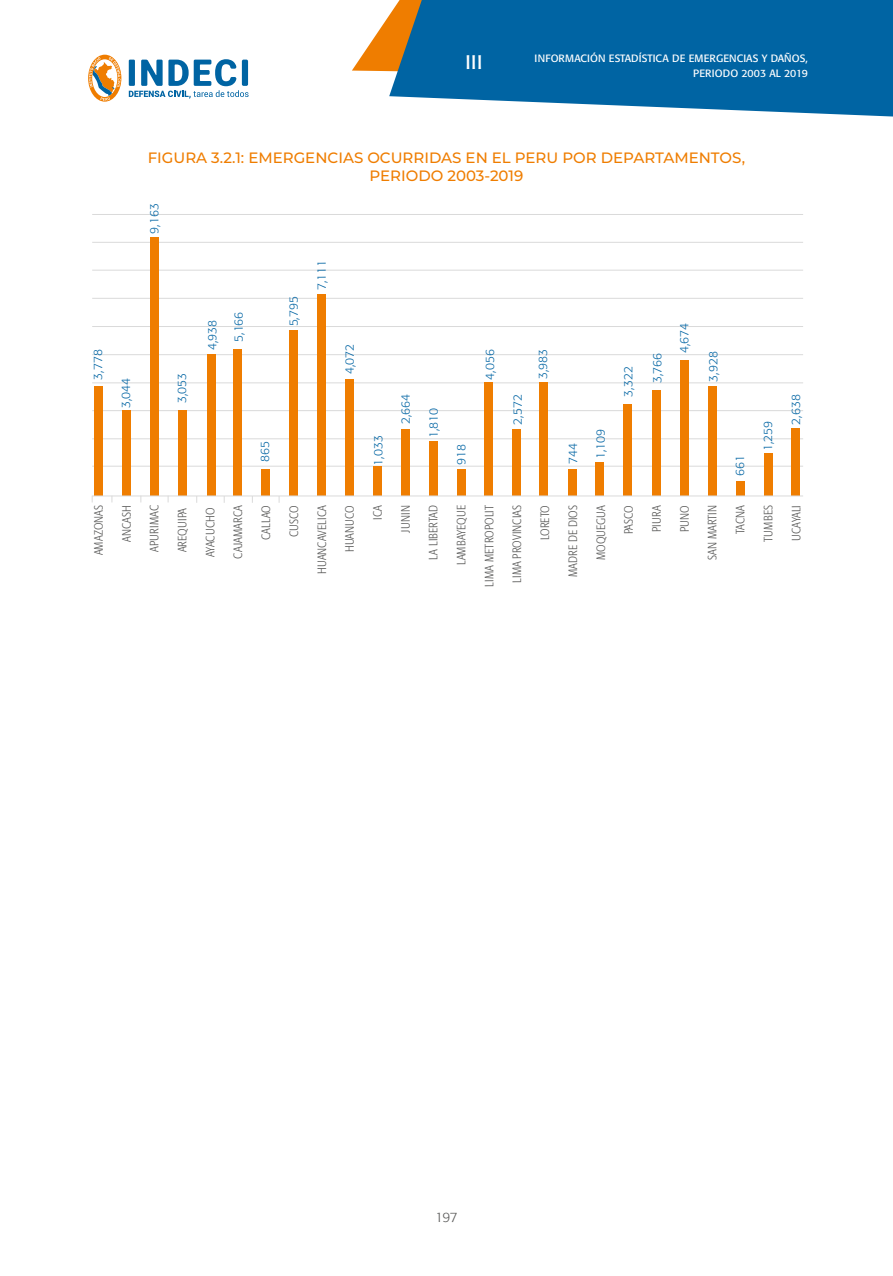
<style>
.page{position:relative;width:893px;height:1276px;background:#fff}
.page>*{position:absolute;margin:0;border:0;box-sizing:border-box;transform-origin:0 0}
.t1{font:19.5px "Formata";color:#fff}
.t2{font:500 15px/18px "Montserrat";color:#ef7d00;text-align:center}
.t3{font:300 13.5px "Formata";color:#575756}
.t4{font:300 condensed 12px "Formata";letter-spacing:.01em;color:#575756}
.t5{font:300 12px "Formata";color:#0064a3}
.t6{font:10.5px/15px "Formata";letter-spacing:.01em;color:#fff;text-align:right}
</style>
<div class="page">
<svg style="left:352px;top:16px;width:37px;height:56px"></svg>
<svg style="left:389px;top:0;width:504px;height:117px;background:#2174a7"></svg>
<svg style="left:129px;top:59px;width:120px;height:40px"></svg>
<svg style="left:88px;top:54px;width:34px;height:48px"></svg>
<svg style="left:88px;top:55px;width:33px;height:47px"></svg>
<hr style="left:92px;top:214px;width:711px;height:1px;background:#dadada">
<hr style="left:92px;top:242px;width:711px;height:1px;background:#dadada">
<hr style="left:92px;top:270px;width:711px;height:1px;background:#dadada">
<hr style="left:92px;top:298px;width:711px;height:1px;background:#dadada">
<hr style="left:92px;top:326px;width:711px;height:1px;background:#dadada">
<hr style="left:92px;top:354px;width:711px;height:1px;background:#dadada">
<hr style="left:92px;top:382px;width:711px;height:1px;background:#dadada">
<hr style="left:92px;top:410px;width:711px;height:1px;background:#dadada">
<hr style="left:92px;top:438px;width:711px;height:1px;background:#dadada">
<hr style="left:92px;top:466px;width:711px;height:1px;background:#dadada">
<div style="left:94px;top:386px;width:8px;height:110px;background:#ef7d00"></div>
<div style="left:122px;top:411px;width:8px;height:85px;background:#ef7d00"></div>
<div style="left:150px;top:238px;width:8px;height:258px;background:#ef7d00"></div>
<div style="left:178px;top:411px;width:8px;height:85px;background:#ef7d00"></div>
<div style="left:207px;top:355px;width:8px;height:141px;background:#ef7d00"></div>
<div style="left:234px;top:349px;width:8px;height:147px;background:#ef7d00"></div>
<div style="left:262px;top:469px;width:8px;height:27px;background:#ef7d00"></div>
<div style="left:289px;top:330px;width:9px;height:166px;background:#ef7d00"></div>
<div style="left:317px;top:294px;width:9px;height:202px;background:#ef7d00"></div>
<div style="left:345px;top:380px;width:9px;height:116px;background:#ef7d00"></div>
<div style="left:373px;top:466px;width:9px;height:30px;background:#ef7d00"></div>
<div style="left:401px;top:429px;width:9px;height:67px;background:#ef7d00"></div>
<div style="left:429px;top:441px;width:8px;height:55px;background:#ef7d00"></div>
<div style="left:485px;top:383px;width:8px;height:113px;background:#ef7d00"></div>
<div style="left:513px;top:429px;width:8px;height:67px;background:#ef7d00"></div>
<div style="left:540px;top:383px;width:8px;height:113px;background:#ef7d00"></div>
<div style="left:595px;top:463px;width:8px;height:33px;background:#ef7d00"></div>
<div style="left:652px;top:390px;width:9px;height:106px;background:#ef7d00"></div>
<div style="left:708px;top:386px;width:8px;height:110px;background:#ef7d00"></div>
<div style="left:764px;top:453px;width:8px;height:43px;background:#ef7d00"></div>
<div style="left:736px;top:481px;width:8px;height:15px;background:#ef7d00"></div>
<div style="left:792px;top:428px;width:8px;height:68px;background:#ef7d00"></div>
<div style="left:680px;top:360px;width:8px;height:136px;background:#ef7d00"></div>
<div style="left:624px;top:404px;width:8px;height:92px;background:#ef7d00"></div>
<div style="left:568px;top:469px;width:9px;height:27px;background:#ef7d00"></div>
<div style="left:457px;top:469px;width:8px;height:27px;background:#ef7d00"></div>
<hr style="left:92px;top:495px;width:711px;height:1px;background:#dadada">
<h1 class="t1" style="left:465px;top:50px;width:19px">III</h1>
<p class="t6" style="left:535px;top:50px;width:275px">INFORMACIÓN ESTADÍSTICA DE EMERGENCIAS Y DAÑOS,<br>PERIODO 2003 AL 2019</p>
<p class="t2" style="left:148px;top:148px;width:599px">FIGURA 3.2.1: EMERGENCIAS OCURRIDAS EN EL PERU POR DEPARTAMENTOS,<br>PERIODO 2003-2019</p>
<p class="t5" style="left:147px;top:234px;width:32px;rotate:-90deg">9,163</p>
<p class="t5" style="left:91px;top:380px;width:32px;rotate:-90deg">3,778</p>
<p class="t5" style="left:119px;top:408px;width:32px;rotate:-90deg">3,044</p>
<p class="t5" style="left:175px;top:403px;width:32px;rotate:-90deg">3,053</p>
<p class="t5" style="left:205px;top:350px;width:32px;rotate:-90deg">4,938</p>
<p class="t5" style="left:232px;top:342px;width:32px;rotate:-90deg">5,166</p>
<p class="t5" style="left:258px;top:462px;width:22px;rotate:-90deg">865</p>
<p class="t5" style="left:287px;top:326px;width:32px;rotate:-90deg">5,795</p>
<p class="t5" style="left:314px;top:290px;width:32px;rotate:-90deg">7,111</p>
<p class="t5" style="left:342px;top:374px;width:32px;rotate:-90deg">4,072</p>
<p class="t5" style="left:371px;top:465px;width:32px;rotate:-90deg">1,033</p>
<p class="t5" style="left:399px;top:424px;width:32px;rotate:-90deg">2,664</p>
<p class="t5" style="left:426px;top:438px;width:32px;rotate:-90deg">1,810</p>
<p class="t5" style="left:454px;top:465px;width:22px;rotate:-90deg">918</p>
<p class="t5" style="left:483px;top:380px;width:32px;rotate:-90deg">4,056</p>
<p class="t5" style="left:510px;top:424px;width:32px;rotate:-90deg">2,572</p>
<p class="t5" style="left:536px;top:379px;width:32px;rotate:-90deg">3,983</p>
<p class="t5" style="left:566px;top:464px;width:22px;rotate:-90deg">744</p>
<p class="t5" style="left:593px;top:459px;width:32px;rotate:-90deg">1,109</p>
<p class="t5" style="left:621px;top:397px;width:32px;rotate:-90deg">3,322</p>
<p class="t5" style="left:650px;top:383px;width:32px;rotate:-90deg">3,766</p>
<p class="t5" style="left:677px;top:353px;width:32px;rotate:-90deg">4,674</p>
<p class="t5" style="left:706px;top:381px;width:32px;rotate:-90deg">3,928</p>
<p class="t5" style="left:733px;top:476px;width:22px;rotate:-90deg">661</p>
<p class="t5" style="left:761px;top:451px;width:32px;rotate:-90deg">1,259</p>
<p class="t5" style="left:789px;top:424px;width:32px;rotate:-90deg">2,638</p>
<p class="t4" style="left:92px;top:555px;width:52px;rotate:-90deg">AMAZONAS</p>
<p class="t4" style="left:120px;top:542px;width:38px;rotate:-90deg">ANCASH</p>
<p class="t4" style="left:147px;top:552px;width:48px;rotate:-90deg">APURIMAC</p>
<p class="t4" style="left:175px;top:552px;width:46px;rotate:-90deg">AREQUIPA</p>
<p class="t4" style="left:203px;top:557px;width:50px;rotate:-90deg">AYACUCHO</p>
<p class="t4" style="left:231px;top:559px;width:55px;rotate:-90deg">CAJAMARCA</p>
<p class="t4" style="left:259px;top:540px;width:37px;rotate:-90deg">CALLAO</p>
<p class="t4" style="left:287px;top:537px;width:33px;rotate:-90deg">CUSCO</p>
<p class="t4" style="left:315px;top:574px;width:70px;rotate:-90deg">HUANCAVELICA</p>
<p class="t4" style="left:343px;top:552px;width:49px;rotate:-90deg">HUANUCO</p>
<p class="t4" style="left:371px;top:520px;width:16px;rotate:-90deg">ICA</p>
<p class="t4" style="left:399px;top:532px;width:29px;rotate:-90deg">JUNIN</p>
<p class="t4" style="left:426px;top:560px;width:56px;rotate:-90deg">LA LIBERTAD</p>
<p class="t4" style="left:454px;top:565px;width:62px;rotate:-90deg">LAMBAYEQUE</p>
<p class="t4" style="left:482px;top:586px;width:83px;rotate:-90deg">LIMA METROPOLIT</p>
<p class="t4" style="left:510px;top:583px;width:79px;rotate:-90deg">LIMA PROVINCIAS</p>
<p class="t4" style="left:538px;top:540px;width:37px;rotate:-90deg">LORETO</p>
<p class="t4" style="left:566px;top:577px;width:73px;rotate:-90deg">MADRE DE DIOS</p>
<p class="t4" style="left:594px;top:560px;width:57px;rotate:-90deg">MOQUEGUA</p>
<p class="t4" style="left:622px;top:534px;width:31px;rotate:-90deg">PASCO</p>
<p class="t4" style="left:650px;top:532px;width:28px;rotate:-90deg">PIURA</p>
<p class="t4" style="left:678px;top:532px;width:29px;rotate:-90deg">PUNO</p>
<p class="t4" style="left:705px;top:560px;width:56px;rotate:-90deg">SAN MARTIN</p>
<p class="t4" style="left:733px;top:534px;width:31px;rotate:-90deg">TACNA</p>
<p class="t4" style="left:761px;top:542px;width:38px;rotate:-90deg">TUMBES</p>
<p class="t4" style="left:789px;top:541px;width:37px;rotate:-90deg">UCAYALI</p>
<p class="t3" style="left:435px;top:1209px;width:24px">197</p>
</div>
